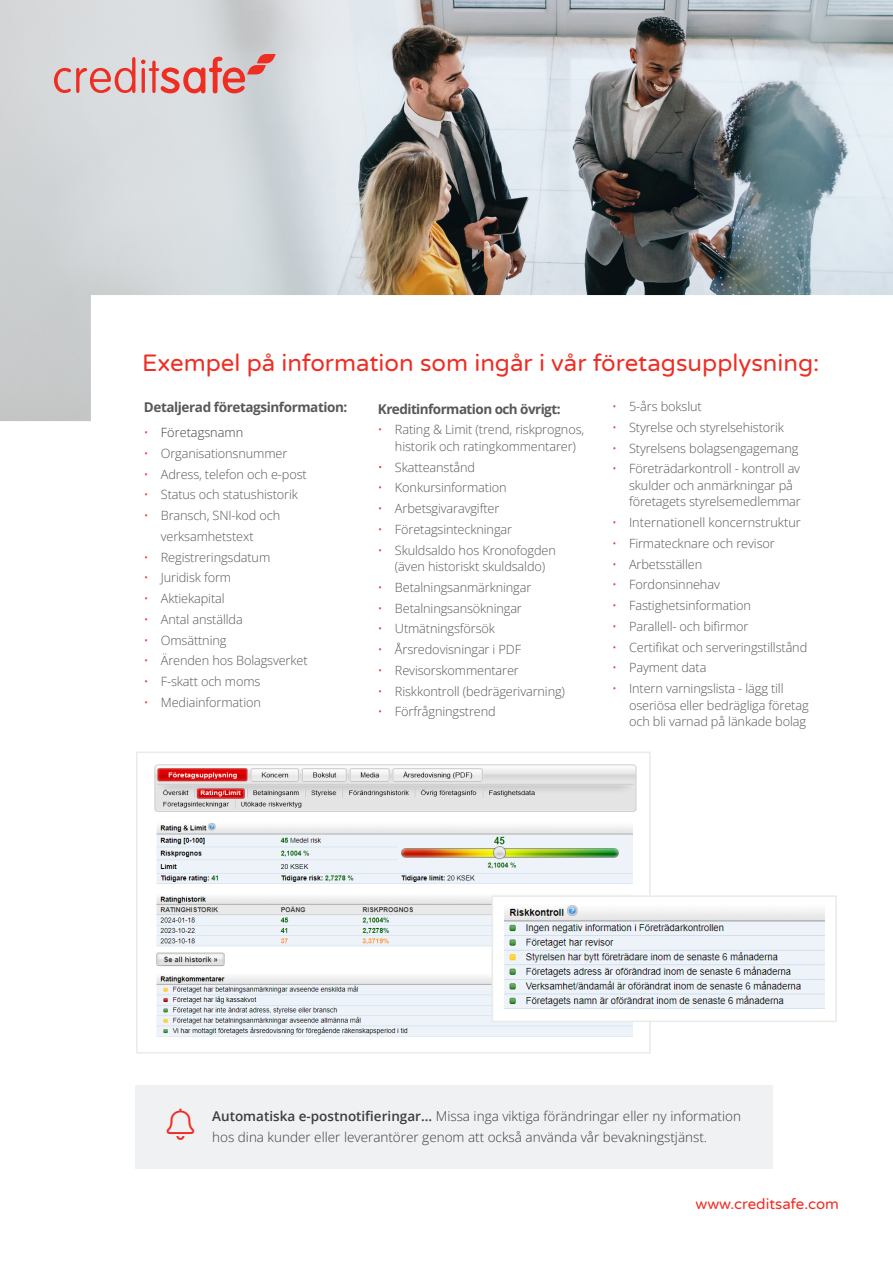
<style>
.page{position:relative;width:893px;height:1263px;background:#fff}
.page>*{position:absolute;margin:0;border:0;box-sizing:border-box;transform-origin:0 0}
.t1{font:24px "Varela Round";color:#ee2e24}
.t2{font:15px "Varela Round";color:#ee2e24}
.t3{font:300 13.5px/21px "Open Sans";color:#3d3d3d}
.t4{font:700 13.5px "Open Sans";letter-spacing:-.03em;color:#57585a}
.t5{font:300 12.75px/16.5px "Open Sans";letter-spacing:-.01em;color:#57585a}
.t6{font:300 12.75px "Open Sans";color:#3d3d3d}
.s1{color:#f63d3d}
.s2{font-size:13.5px;color:#f63d3d}
.s3{font-weight:600}
</style>
<div class="page">
<img style="left:154px;top:765px;width:483px;height:47px">
<img style="left:0;top:0;width:893px;height:421px">
<svg style="left:54px;top:57px;width:81px;height:36px;background:#ddb0af"></svg>
<svg style="left:141px;top:54px;width:135px;height:39px;background:#dca5a4"></svg>
<div style="left:135px;top:1085px;width:638px;height:84px;background:#f0f1f2"></div>
<div style="left:136px;top:752px;width:515px;height:301px;border:2px solid #e8ebe8"></div>
<img style="left:156px;top:823px;width:476px;height:214px">
<div style="left:492px;top:895px;width:345px;height:127px;background:#fff;border:2px solid #e8ebe8"></div>
<img style="left:504px;top:905px;width:321px;height:104px">
<p class="t1" style="left:142px;top:346px;width:679px">Exempel på information som ingår i vår företagsupplysning:</p>
<p class="t4" style="left:144px;top:398px;width:205px">Detaljerad företagsinformation:</p>
<p class="t6" style="left:144px;top:424px;width:101px"><span class="s1">•</span> Företagsnamn</p>
<p class="t5" style="left:144px;top:445px;width:145px"><span class="s1">•</span> Organisationsnummer</p>
<p class="t5" style="left:144px;top:465px;width:164px"><span class="s1">•</span> Adress, telefon och e-post</p>
<p class="t5" style="left:144px;top:486px;width:156px"><span class="s1">•</span> Status och statushistorik</p>
<p class="t5" style="left:144px;top:507px;width:138px"><span class="s1">•</span> Bransch, SNI-kod och</p>
<p class="t5" style="left:161px;top:528px;width:94px">verksamhetstext</p>
<p class="t5" style="left:144px;top:548px;width:128px"><span class="s1">•</span> Registreringsdatum</p>
<p class="t5" style="left:144px;top:569px;width:89px"><span class="s1">•</span> Juridisk form</p>
<p class="t5" style="left:144px;top:590px;width:82px"><span class="s1">•</span> Aktiekapital</p>
<p class="t5" style="left:144px;top:611px;width:100px"><span class="s1">•</span> Antal anställda</p>
<p class="t5" style="left:144px;top:631px;width:84px"><span class="s1">•</span> Omsättning</p>
<p class="t5" style="left:144px;top:652px;width:165px"><span class="s1">•</span> Ärenden hos Bolagsverket</p>
<p class="t5" style="left:144px;top:673px;width:118px"><span class="s1">•</span> F-skatt och moms</p>
<p class="t5" style="left:144px;top:694px;width:119px"><span class="s1">•</span> Mediainformation</p>
<p class="t4" style="left:378px;top:399px;width:184px">Kreditinformation och övrigt:</p>
<p class="t5" style="left:395px;top:421px;width:191px;text-indent:-17px"><span class="s1">•</span> Rating &amp; Limit (trend, riskprognos, historik och ratingkommentarer)</p>
<p class="t5" style="left:378px;top:458px;width:99px"><span class="s2">•</span> Skatteanstånd</p>
<p class="t5" style="left:378px;top:479px;width:130px"><span class="s1">•</span> Konkursinformation</p>
<p class="t5" style="left:378px;top:500px;width:123px"><span class="s1">•</span> Arbetsgivaravgifter</p>
<p class="t5" style="left:378px;top:521px;width:136px"><span class="s1">•</span> Företagsinteckningar</p>
<p class="t5" style="left:378px;top:541px;width:179px;text-align:center"><span class="s1">•</span> Skuldsaldo hos Kronofogden (även historiskt skuldsaldo)</p>
<p class="t5" style="left:378px;top:579px;width:155px"><span class="s1">•</span> Betalningsanmärkningar</p>
<p class="t5" style="left:378px;top:599px;width:145px"><span class="s1">•</span> Betalningsansökningar</p>
<p class="t5" style="left:378px;top:620px;width:119px"><span class="s1">•</span> Utmätningsförsök</p>
<p class="t5" style="left:378px;top:641px;width:145px"><span class="s1">•</span> Årsredovisningar i PDF</p>
<p class="t5" style="left:378px;top:662px;width:142px"><span class="s1">•</span> Revisorskommentarer</p>
<p class="t5" style="left:378px;top:682px;width:189px"><span class="s1">•</span> Riskkontroll (bedrägerivarning)</p>
<p class="t5" style="left:378px;top:703px;width:119px"><span class="s1">•</span> Förfrågningstrend</p>
<p class="t5" style="left:612px;top:398px;width:91px"><span class="s1">•</span> 5-års bokslut</p>
<p class="t5" style="left:612px;top:419px;width:173px"><span class="s1">•</span> Styrelse och styrelsehistorik</p>
<p class="t5" style="left:612px;top:439px;width:188px"><span class="s1">•</span> Styrelsens bolagsengagemang</p>
<p class="t5" style="left:629px;top:460px;width:173px;text-indent:-17px"><span class="s1">•</span> Företrädarkontroll - kontroll av skulder och anmärkningar på företagets styrelsemedlemmar</p>
<p class="t5" style="left:612px;top:514px;width:190px"><span class="s1">•</span> Internationell koncernstruktur</p>
<p class="t5" style="left:612px;top:535px;width:164px"><span class="s1">•</span> Firmatecknare och revisor</p>
<p class="t5" style="left:612px;top:555px;width:92px"><span class="s1">•</span> Arbetsställen</p>
<p class="t5" style="left:612px;top:576px;width:109px"><span class="s1">•</span> Fordonsinnehav</p>
<p class="t5" style="left:612px;top:597px;width:140px"><span class="s1">•</span> Fastighetsinformation</p>
<p class="t5" style="left:612px;top:618px;width:138px"><span class="s1">•</span> Parallell- och bifirmor</p>
<p class="t5" style="left:612px;top:638px;width:197px"><span class="s1">•</span> Certifikat och serveringstillstånd</p>
<p class="t5" style="left:612px;top:659px;width:96px"><span class="s1">•</span> Payment data</p>
<p class="t5" style="left:629px;top:680px;width:181px;text-indent:-17px"><span class="s1">•</span> Intern varningslista - lägg till oseriösa eller bedrägliga företag och bli varnad på länkade bolag</p>
<p class="t3" style="left:212px;top:1106px;width:530px"><span class="s3">Automatiska e-postnotifieringar...</span> Missa inga viktiga förändringar eller ny information hos dina kunder eller leverantörer genom att också använda vår bevakningstjänst.</p>
<p class="t2" style="left:695px;top:1193px;width:145px">www.creditsafe.com</p>
</div>
